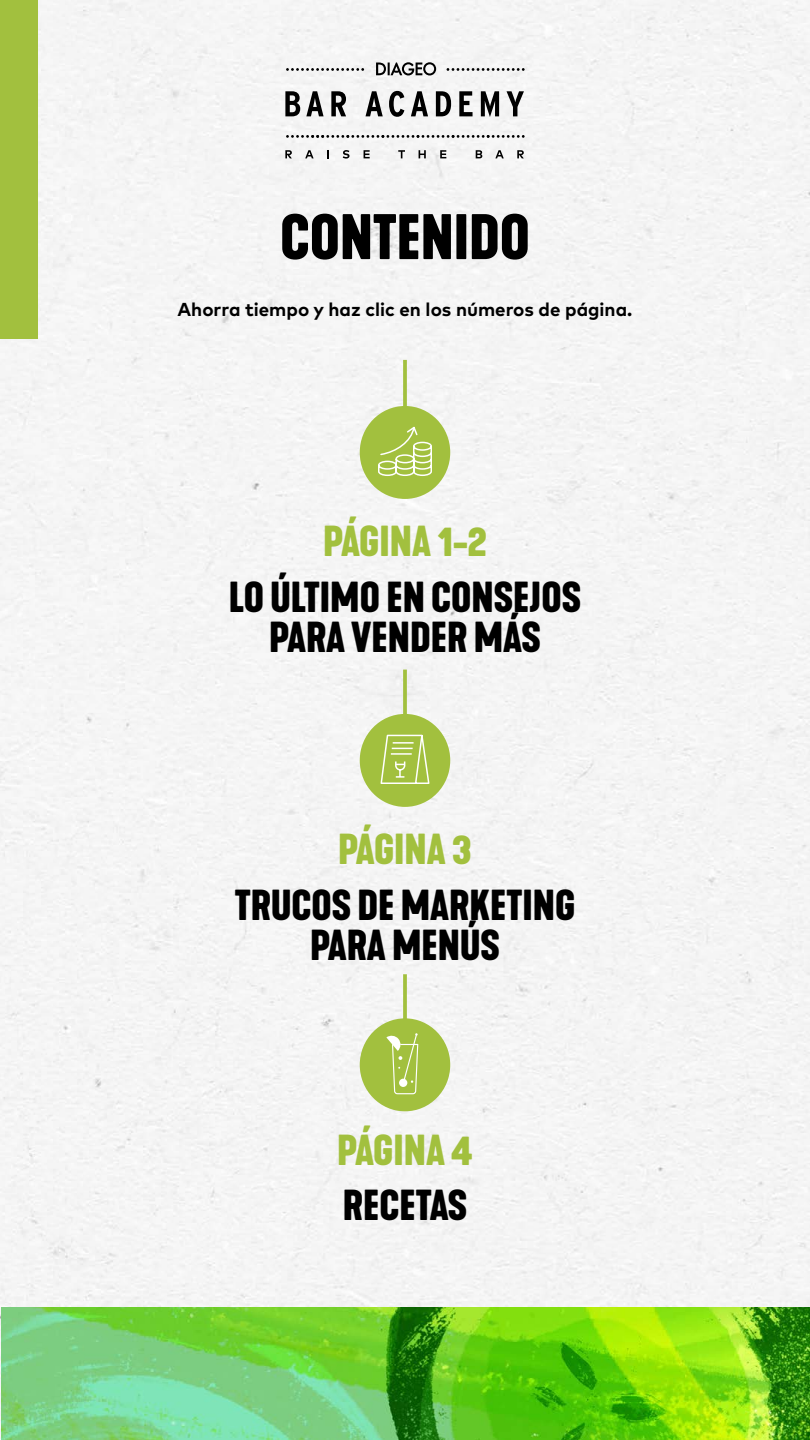
<style>
.page{position:relative;width:810px;height:1440px;background:#fff}
.page>*{position:absolute;margin:0;border:0;box-sizing:border-box;transform-origin:0 0}
.t1{font:700 60px "Kapra Neue";color:#000}
.t2{font:700 40.5px/40.5px "Kapra Neue";color:#000;text-align:center}
.t3{font:700 40.5px "Kapra Neue";color:#a2c03e}
.t4{font:700 18.75px "Mark Pro";color:#000}
</style>
<div class="page">
<div style="left:0;top:0;width:810px;height:1439px;background:#f5f5f5"></div>
<svg style="left:285px;top:150px;width:7px;height:8px"></svg>
<svg style="left:305px;top:150px;width:9px;height:8px"></svg>
<svg style="left:327px;top:150px;width:2px;height:8px"></svg>
<svg style="left:343px;top:150px;width:7px;height:9px"></svg>
<svg style="left:364px;top:150px;width:6px;height:8px"></svg>
<svg style="left:398px;top:150px;width:7px;height:8px"></svg>
<svg style="left:419px;top:150px;width:7px;height:8px"></svg>
<svg style="left:440px;top:150px;width:6px;height:8px"></svg>
<svg style="left:476px;top:150px;width:6px;height:8px"></svg>
<svg style="left:495px;top:150px;width:9px;height:8px"></svg>
<svg style="left:517px;top:150px;width:7px;height:8px"></svg>
<svg style="left:286px;top:135px;width:239px;height:3px"></svg>
<svg style="left:285px;top:91px;width:15px;height:25px"></svg>
<svg style="left:306px;top:91px;width:18px;height:25px"></svg>
<svg style="left:331px;top:91px;width:15px;height:25px"></svg>
<svg style="left:366px;top:91px;width:17px;height:25px"></svg>
<svg style="left:389px;top:91px;width:15px;height:26px"></svg>
<svg style="left:411px;top:91px;width:17px;height:25px"></svg>
<svg style="left:436px;top:91px;width:15px;height:25px"></svg>
<svg style="left:459px;top:91px;width:14px;height:25px"></svg>
<svg style="left:481px;top:91px;width:18px;height:26px"></svg>
<svg style="left:507px;top:91px;width:17px;height:25px"></svg>
<svg style="left:376px;top:62px;width:60px;height:13px"></svg>
<svg style="left:447px;top:68px;width:78px;height:3px"></svg>
<svg style="left:286px;top:68px;width:78px;height:3px"></svg>
<div style="left:0;top:0;width:38px;height:339px;background:#a2c03e"></div>
<div style="left:360px;top:1018px;width:90px;height:93px;background:#a2c03e;border-radius:50%"></div>
<div style="left:360px;top:406px;width:90px;height:93px;background:#a2c03e;border-radius:50%"></div>
<svg style="left:378px;top:426px;width:54px;height:50px"></svg>
<svg style="left:403px;top:360px;width:4px;height:46px"></svg>
<div style="left:360px;top:714px;width:90px;height:93px;background:#a2c03e;border-radius:50%"></div>
<svg style="left:380px;top:734px;width:50px;height:50px"></svg>
<svg style="left:403px;top:670px;width:4px;height:44px"></svg>
<svg style="left:386px;top:1033px;width:32px;height:61px"></svg>
<svg style="left:403px;top:974px;width:4px;height:44px"></svg>
<img style="left:1px;top:1307px;width:809px;height:133px">
<h1 class="t1" style="left:280px;top:198px;width:251px">CONTENIDO</h1>
<p class="t4" style="left:177px;top:295px;width:456px">Ahorra tiempo y haz clic en los números de página.</p>
<p class="t3" style="left:323px;top:515px;width:165px">PÁGINA 1-2</p>
<p class="t2" style="left:229px;top:577px;width:354px">LO ÚLTIMO EN CONSEJOS<br>PARA VENDER MÁS</p>
<p class="t3" style="left:338px;top:822px;width:135px">PÁGINA 3</p>
<p class="t2" style="left:235px;top:885px;width:342px">TRUCOS DE MARKETING<br>PARA MENÚS</p>
<p class="t3" style="left:337px;top:1123px;width:137px">PÁGINA 4</p>
<p class="t2" style="left:343px;top:1186px;width:126px">RECETAS</p>
</div>
